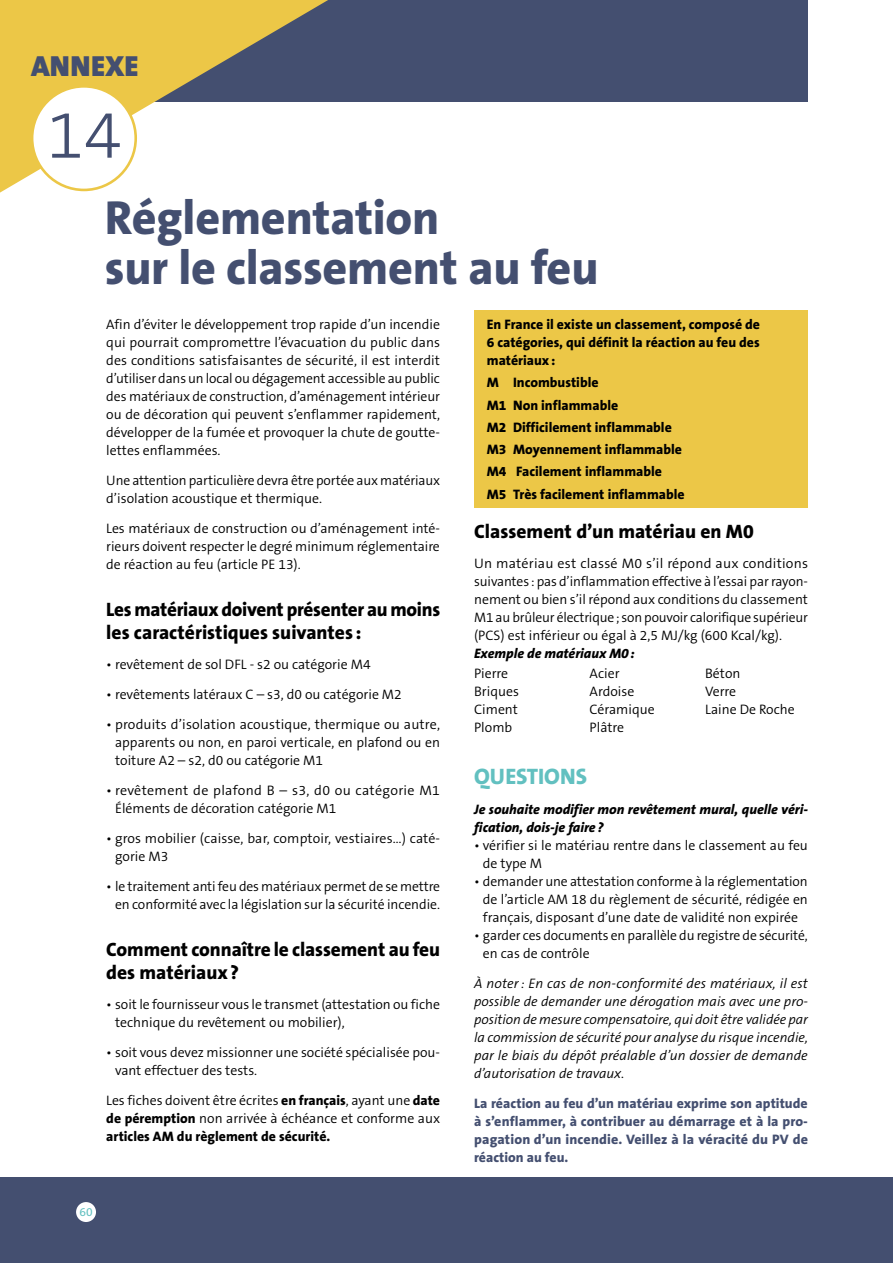
<style>
.page{position:relative;width:893px;height:1263px;background:#fff}
.page>*{position:absolute;margin:0;border:0;box-sizing:border-box;transform-origin:0 0}
.t1{font:300 67.8px "The Sans B3";color:#444f70}
.t2{font:800 48px/49.5px "The Sans B8";letter-spacing:-.005em;color:#444f70}
.t3{font:900 29.25px "The Sans B9";color:#444f70}
.t4{font:800 22.5px "The Sans B8";color:#62c0c0}
.t5{font:800 19.5px/22.5px "The Sans B8";letter-spacing:-.005em;color:#000}
.t6{font:300 13.8px/18px "The Sans B4";color:#000}
.t7{font:italic 300 13.8px/18px "The Sans B4";letter-spacing:.005em;color:#000;text-align:justify}
.t8{font:800 13.8px/22.2px "The Sans B8";color:#000;text-align:justify}
.t9{font:800 13.8px/18px "The Sans B8";letter-spacing:.01em;color:#444f70;text-align:justify}
.t10{font:italic 800 13.8px/18px "The Sans B8";color:#000}
.t11{font:12px "The Sans B5 Plain";color:#62c0c0}
.s1{font-family:"The Sans B8";font-weight:800}
</style>
<div class="page">
<div style="left:89px;top:0;width:719px;height:102px;background:#444f70"></div>
<svg style="left:0;top:0;width:328px;height:193px"></svg>
<div style="left:32px;top:86px;width:104px;height:104px;background:#fff;border-radius:50%"></div>
<div style="left:31px;top:85px;width:106px;height:106px;border:3px solid #ecc747;border-radius:50%"></div>
<div style="left:0;top:1178px;width:893px;height:85px;background:#444f70"></div>
<div style="left:75px;top:1201px;width:22px;height:22px;background:#fff;border-radius:50%"></div>
<div style="left:74px;top:1200px;width:24px;height:24px;border:2px solid #444f70;border-radius:50%"></div>
<div style="left:474px;top:310px;width:334px;height:198px;background:#ecc747"></div>
<h3 class="t3" style="left:31px;top:50px;width:109px">ANNEXE</h3>
<h1 class="t1" style="left:47px;top:98px;width:76px">14</h1>
<h2 class="t2" style="left:105px;top:195px;width:495px">Réglementation<br>sur le classement au feu</h2>
<p class="t6" style="left:106px;top:316px;width:335px;text-align:justify">Afin d’éviter le développement trop rapide d’un incendie qui pourrait compromettre l’évacuation du public dans des conditions satisfaisantes de sécurité, il est interdit d’utiliser dans un local ou dégagement accessible au public des matériaux de construction, d’aménagement intérieur ou de décoration qui peuvent s’enflammer rapidement, développer de la fumée et provoquer la chute de goutte&shy;lettes enflammées.</p>
<p class="t6" style="left:106px;top:472px;width:335px">Une attention particulière devra être portée aux matériaux d’isolation acoustique et thermique.</p>
<p class="t6" style="left:106px;top:520px;width:335px;text-align:justify">Les matériaux de construction ou d’aménagement inté&shy;rieurs doivent respecter le degré minimum réglementaire de réaction au feu (article PE 13).</p>
<h3 class="t5" style="left:106px;top:599px;width:335px">Les matériaux doivent présenter au moins les caractéristiques suivantes :</h3>
<p class="t6" style="left:106px;top:656px;width:266px">• revêtement de sol DFL - s2 ou catégorie M4</p>
<p class="t6" style="left:106px;top:686px;width:297px">• revêtements latéraux C – s3, d0 ou catégorie M2</p>
<p class="t6" style="left:115px;top:716px;width:326px;text-align:justify;text-indent:-9px">• produits d’isolation acoustique, thermique ou autre, apparents ou non, en paroi verticale, en plafond ou en toiture A2 – s2, d0 ou catégorie M1</p>
<p class="t6" style="left:115px;top:782px;width:326px;text-indent:-9px">• revêtement de plafond B – s3, d0 ou catégorie M1<br>Éléments de décoration catégorie M1</p>
<p class="t6" style="left:115px;top:830px;width:326px;text-indent:-9px">• gros mobilier (caisse, bar, comptoir, vestiaires…) caté&shy;gorie M3</p>
<p class="t6" style="left:106px;top:878px;width:335px;text-align:right">• le traitement anti feu des matériaux permet de se mettre en conformité avec la législation sur la sécurité incendie.</p>
<h3 class="t5" style="left:106px;top:939px;width:335px">Comment connaître le classement au feu des matériaux?</h3>
<p class="t6" style="left:115px;top:995px;width:326px;text-indent:-9px">• soit le fournisseur vous le transmet (attestation ou fiche technique du revêtement ou mobilier),</p>
<p class="t6" style="left:115px;top:1043px;width:326px;text-indent:-9px">• soit vous devez missionner une société spécialisée pou&shy;vant effectuer des tests.</p>
<p class="t6" style="left:106px;top:1091px;width:335px">Les fiches doivent être écrites <span class="s1">en français</span>, ayant une <span class="s1">date de péremption</span> non arrivée à échéance et conforme aux</p>
<p class="t8" style="left:106px;top:1125px;width:226px">articles AM du règlement de sécurité.</p>
<p class="t11" style="left:79px;top:1205px;width:15px">60</p>
<p class="t8" style="left:487px;top:316px;width:275px;line-height:18px">En France il existe un classement, composé de 6 catégories, qui définit la réaction au feu des matériaux:</p>
<p class="t8" style="left:487px;top:372px;width:199px;text-align:left">M Incombustible<br>M1 Non inflammable<br>M2 Difficilement inflammable<br>M3 Moyennement inflammable<br>M4 Facilement inflammable<br>M5 Très facilement inflammable</p>
<h3 class="t5" style="left:474px;top:521px;width:281px">Classement d’un matériau en M0</h3>
<p class="t6" style="left:474px;top:555px;width:335px;text-align:justify">Un matériau est classé M0 s’il répond aux conditions suivantes : pas d’inflammation effective à l’essai par rayon&shy;nement ou bien s’il répond aux conditions du classement M1 au brûleur électrique; son pouvoir calorifique supérieur (PCS) est inférieur ou égal à 2,5 MJ/kg (600 Kcal/kg).</p>
<p class="t10" style="left:474px;top:645px;width:162px">Exemple de matériaux M0:</p>
<p class="t6" style="left:474px;top:665px;width:46px">Pierre<br>Briques<br>Ciment<br>Plomb</p>
<p class="t6" style="left:590px;top:665px;width:67px">Acier<br>Ardoise<br>Céramique<br>Plâtre</p>
<p class="t6" style="left:705px;top:665px;width:91px">Béton<br>Verre<br>Laine De Roche</p>
<h3 class="t4" style="left:474px;top:764px;width:114px">QUESTIONS</h3>
<p class="t10" style="left:474px;top:801px;width:335px">Je souhaite modifier mon revêtement mural, quelle véri&shy;fication, dois-je faire ?</p>
<p class="t6" style="left:483px;top:837px;width:326px;text-indent:-9px">• vérifier si le matériau rentre dans le classement au feu de type M</p>
<p class="t6" style="left:483px;top:873px;width:326px;text-align:justify;text-indent:-9px">• demander une attestation conforme à la réglementation de l’article AM 18 du règlement de sécurité, rédigée en français, disposant d’une date de validité non expirée</p>
<p class="t6" style="left:483px;top:927px;width:326px;text-indent:-9px">• garder ces documents en parallèle du registre de sécurité, en cas de contrôle</p>
<p class="t7" style="left:474px;top:975px;width:335px">À noter: En cas de non-conformité des matériaux, il est possible de demander une dérogation mais avec une pro&shy;position de mesure compensatoire, qui doit être validée par la commission de sécurité pour analyse du risque incendie, par le biais du dépôt préalable d’un dossier de demande d’autorisation de travaux.</p>
<p class="t9" style="left:474px;top:1095px;width:335px">La réaction au feu d’un matériau exprime son aptitude à s’enflammer, à contribuer au démarrage et à la pro&shy;pagation d’un incendie. Veillez à la véracité du PV de réaction au feu.</p>
</div>
